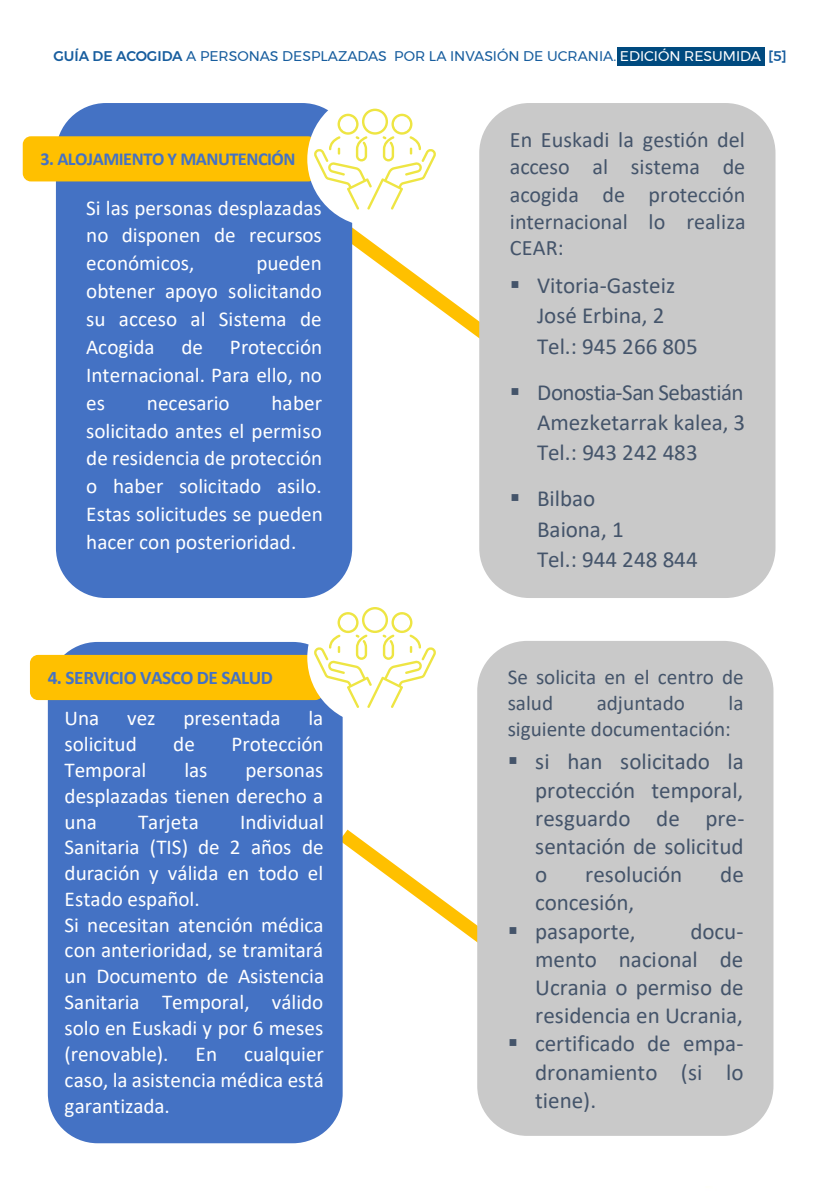
<style>
.page{position:relative;width:840px;height:1191px;background:#fff}
.page>*{position:absolute;margin:0;border:0;box-sizing:border-box;transform-origin:0 0}
.t1{font:23px/30.2px "Calibri";color:#44546a;text-align:justify}
.t2{font:22px/27px "Calibri";color:#44546a;text-align:justify}
.t3{font:21.2px/27.8px "Calibri";color:#fff;text-align:justify}
.t4{font:21.2px/26px "Calibri";color:#44546a}
.t5{font:700 19.2px "Calibri";letter-spacing:-.025em;color:#4472c4}
.t6{font:700 18.2px "Calibri";letter-spacing:-.025em;color:#4472c4}
.t7{font:14px "Montserrat";color:#175d9e}
.s1{font-weight:500}
.s2{color:#fff}
</style>
<div class="page">
<div style="left:616px;top:47px;width:147px;height:19px;background:#004a7f"></div>
<div style="left:56px;top:103px;width:296px;height:495px;background:#4472c4;border:2px solid #4472c4;border-radius:49px"></div>
<div style="left:479px;top:103px;width:296px;height:495px;background:#c9c9c9;border:2px solid #c9c9c9;border-radius:49px"></div>
<div style="left:23px;top:136px;width:293px;height:45px;background:#ffc000;border:2px solid #ffc000;border-radius:7px"></div>
<svg style="left:342px;top:816px;width:135px;height:144px"></svg>
<div style="left:48px;top:642px;width:294px;height:501px;background:#4472c4;border:2px solid #4472c4;border-radius:49px"></div>
<div style="left:477px;top:641px;width:296px;height:494px;background:#c9c9c9;border:2px solid #c9c9c9;border-radius:49px"></div>
<div style="left:30px;top:655px;width:293px;height:45px;background:#ffc000;border:2px solid #ffc000;border-radius:7px"></div>
<div style="left:307px;top:91px;width:135px;height:136px;background:#fff;border-radius:50%"></div>
<svg style="left:314px;top:109px;width:192px;height:246px"></svg>
<div style="left:307px;top:590px;width:135px;height:135px;background:#fff;border-radius:50%"></div>
<svg style="left:314px;top:607px;width:122px;height:101px"></svg>
<p class="t7" style="left:53px;top:45px;width:734px"><span class="s1">GUÍA DE ACOGIDA</span> A PERSONAS DESPLAZADAS POR LA INVASIÓN DE UCRANIA. <span class="s2">EDICIÓN RESUMIDA</span> <span class="s1">[5]</span></p>
<p class="t6" style="left:40px;top:146px;width:256px">3. ALOJAMIENTO Y MANUTENCIÓN</p>
<p class="t3" style="left:86px;top:193px;width:237px">Si las personas desplazadas no disponen de recursos económicos,</p>
<p class="t3" style="left:86px;top:249px;width:237px;text-indent:170px">pueden obtener apoyo solicitando su acceso al Sistema de Acogida</p>
<p class="t3" style="left:86px;top:332px;width:237px;text-indent:144px">Protección Internacional. Para ello, no es</p>
<p class="t3" style="left:181px;top:332px;width:23px">de</p>
<p class="t3" style="left:86px;top:388px;width:238px;text-indent:185px">haber solicitado antes el permiso de residencia de protección o haber solicitado asilo.<br>Estas solicitudes se pueden hacer con posterioridad.</p>
<p class="t3" style="left:147px;top:388px;width:84px">necesario</p>
<p class="t5" style="left:48px;top:664px;width:226px">4. SERVICIO VASCO DE SALUD</p>
<p class="t3" style="left:65px;top:703px;width:36px">Una</p>
<p class="t3" style="left:127px;top:703px;width:30px">vez</p>
<p class="t3" style="left:183px;top:703px;width:99px">presentada</p>
<p class="t3" style="left:308px;top:703px;width:16px">la</p>
<p class="t3" style="left:65px;top:729px;width:74px">solicitud</p>
<p class="t3" style="left:173px;top:729px;width:23px">de</p>
<p class="t3" style="left:231px;top:729px;width:94px">Protección</p>
<p class="t3" style="left:65px;top:755px;width:83px">Temporal</p>
<p class="t3" style="left:184px;top:755px;width:25px">las</p>
<p class="t3" style="left:65px;top:756px;width:260px;line-height:25.8px;text-indent:181px">personas desplazadas tienen derecho a una</p>
<p class="t3" style="left:65px;top:808px;width:261px;line-height:25.8px;text-align:left;text-indent:175px">Individual<br>Sanitaria (TIS) de 2 años de duración y válida en todo el<br>Estado español.<br>Si necesitan atención médica con anterioridad, se tramitará un Documento de Asistencia<br>Sanitaria Temporal, válido solo en Euskadi y por 6 meses (renovable).</p>
<p class="t3" style="left:138px;top:807px;width:62px">Tarjeta</p>
<p class="t3" style="left:65px;top:1040px;width:261px;line-height:26px;text-indent:179px">cualquier caso, la asistencia médica está garantizada.</p>
<p class="t3" style="left:195px;top:1039px;width:23px">En</p>
<p class="t2" style="left:509px;top:126px;width:237px">En Euskadi la gestión del acceso al sistema de acogida de protección internacional lo realiza CEAR:</p>
<p class="t1" style="left:537px;top:270px;width:162px;text-align:left;text-indent:-27px">▪ Vitoria-Gasteiz<br>José Erbina, 2<br>Tel.: 945 266 805</p>
<p class="t1" style="left:536px;top:376px;width:209px;text-indent:-27px">▪ Donostia-San Sebastián Amezketarrak kalea, 3<br>Tel.: 943 242 483</p>
<p class="t1" style="left:536px;top:482px;width:162px;text-align:left;text-indent:-27px">▪ Bilbao<br>Baiona, 1<br>Tel.: 944 248 844</p>
<p class="t4" style="left:507px;top:664px;width:237px">Se solicita en el centro de salud</p>
<p class="t4" style="left:507px;top:689px;width:237px;text-indent:220px">la siguiente documentación:</p>
<p class="t1" style="left:535px;top:747px;width:210px;line-height:28.2px;text-indent:-27px">▪ si han solicitado la protección temporal, resguardo de pre&shy;sentación de solicitud o</p>
<p class="t4" style="left:596px;top:689px;width:89px">adjuntado</p>
<p class="t1" style="left:585px;top:859px;width:99px">resolución</p>
<p class="t1" style="left:720px;top:859px;width:25px">de</p>
<p class="t1" style="left:535px;top:887px;width:100px">concesión,</p>
<p class="t1" style="left:507px;top:915px;width:129px">▪ pasaporte,</p>
<p class="t1" style="left:535px;top:916px;width:210px;line-height:28px;text-indent:155px">docu&shy;mento nacional de Ucrania o permiso de residencia en Ucrania,</p>
<p class="t1" style="left:535px;top:1028px;width:210px;line-height:28.4px;text-indent:-27px">▪ certificado de empa&shy;dronamiento (si lo tiene).</p>
</div>
